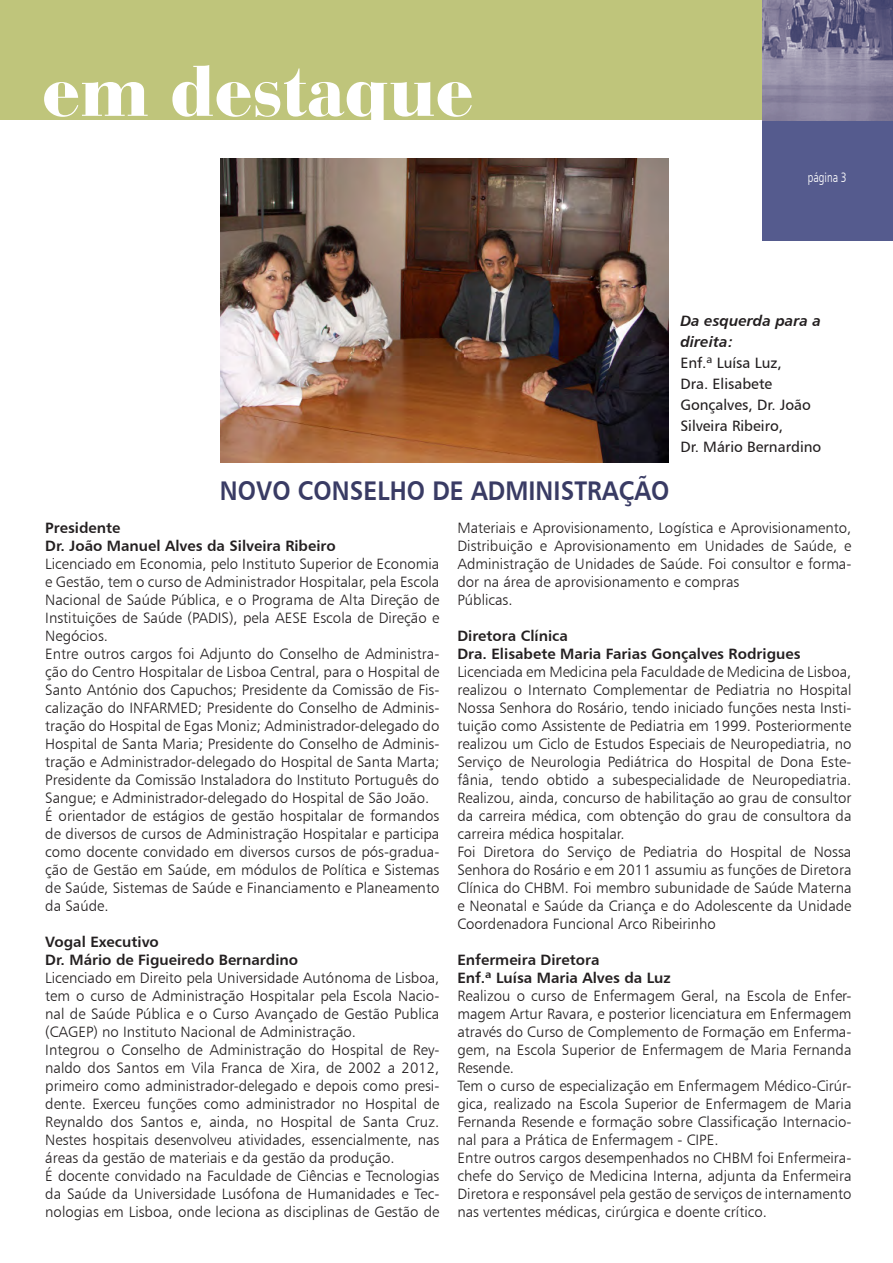
<style>
.page{position:relative;width:893px;height:1263px;background:#fff}
.page>*{position:absolute;margin:0;border:0;box-sizing:border-box;transform-origin:0 0}
.t1{font:900 75px "Bauer Bodoni BT";letter-spacing:.005em;color:#fff}
.t2{font:27px "Humanist 777 BT Bold B";letter-spacing:.005em;color:#393b64;scale:.9 1}
.t3{font:15px/18px "Humanist 777 BT Light B";color:#231f20;text-align:justify}
.t4{font:15px "Humanist 777 BT Bold B";color:#231f20}
.t5{font:15px/21px "Humanist 777 BT Roman B";color:#231f20}
.t6{font:15px/21px "Humanist 777 BT Bold Italic B";color:#231f20}
.t7{font:13.5px "Frut";color:#fff;scale:.9 1}
</style>
<div class="page">
<div style="left:0;top:0;width:893px;height:120px;background:#bfc57b"></div>
<div style="left:762px;top:120px;width:131px;height:120px;background:#555b8e"></div>
<img style="left:762px;top:0;width:131px;height:120px">
<img style="left:221px;top:158px;width:448px;height:304px">
<p class="t1" style="left:43px;top:44px;width:432px">em destaque</p>
<p class="t7" style="left:808px;top:170px;width:45px">página 3</p>
<p class="t2" style="left:220px;top:474px;width:501px">NOVO CONSELHO DE ADMINISTRAÇÃO</p>
<p class="t6" style="left:680px;top:310px;width:142px">Da esquerda para a direita:</p>
<p class="t5" style="left:680px;top:352px;width:103px">Enf.ª Luísa Luz,</p>
<p class="t5" style="left:680px;top:373px;width:132px">Dra. Elisabete<br>Gonçalves, Dr. João<br>Silveira Ribeiro,</p>
<p class="t5" style="left:680px;top:436px;width:143px">Dr. Mário Bernardino</p>
<p class="t4" style="left:45px;top:518px;width:77px">Presidente</p>
<p class="t4" style="left:45px;top:536px;width:292px">Dr. João Manuel Alves da Silveira Ribeiro</p>
<p class="t3" style="left:45px;top:554px;width:396px">Licenciado em Economia, pelo Instituto Superior de Economia e Gestão, tem o curso de Administrador Hospitalar, pela Escola Nacional de Saúde Pública, e o Programa de Alta Direção de Instituições de Saúde (PADIS), pela AESE Escola de Direção e Negócios.</p>
<p class="t3" style="left:45px;top:644px;width:396px">Entre outros cargos foi Adjunto do Conselho de Administra&shy;ção do Centro Hospitalar de Lisboa Central, para o Hospital de Santo António dos Capuchos; Presidente da Comissão de Fis&shy;calização do INFARMED; Presidente do Conselho de Adminis&shy;tração do Hospital de Egas Moniz; Administrador-delegado do Hospital de Santa Maria; Presidente do Conselho de Adminis&shy;tração e Administrador-delegado do Hospital de Santa Marta; Presidente da Comissão Instaladora do Instituto Português do Sangue; e Administrador-delegado do Hospital de São João.</p>
<p class="t3" style="left:45px;top:806px;width:396px">É orientador de estágios de gestão hospitalar de formandos de diversos de cursos de Administração Hospitalar e participa como docente convidado em diversos cursos de pós-gradua&shy;ção de Gestão em Saúde, em módulos de Política e Sistemas de Saúde, Sistemas de Saúde e Financiamento e Planeamento da Saúde.</p>
<p class="t4" style="left:45px;top:932px;width:115px">Vogal Executivo</p>
<p class="t4" style="left:45px;top:950px;width:254px">Dr. Mário de Figueiredo Bernardino</p>
<p class="t3" style="left:45px;top:968px;width:396px">Licenciado em Direito pela Universidade Autónoma de Lisboa, tem o curso de Administração Hospitalar pela Escola Nacio&shy;nal de Saúde Pública e o Curso Avançado de Gestão Publica (CAGEP) no Instituto Nacional de Administração.</p>
<p class="t3" style="left:45px;top:1040px;width:396px">Integrou o Conselho de Administração do Hospital de Rey&shy;naldo dos Santos em Vila Franca de Xira, de 2002 a 2012, primeiro como administrador-delegado e depois como presi&shy;dente. Exerceu funções como administrador no Hospital de Reynaldo dos Santos e, ainda, no Hospital de Santa Cruz.<br>Nestes hospitais desenvolveu atividades, essencialmente, nas áreas da gestão de materiais e da gestão da produção.</p>
<p class="t3" style="left:45px;top:1166px;width:396px">É docente convidado na Faculdade de Ciências e Tecnologias da Saúde da Universidade Lusófona de Humanidades e Tec&shy;nologias em Lisboa, onde leciona as disciplinas de Gestão de</p>
<p class="t3" style="left:457px;top:518px;width:396px">Materiais e Aprovisionamento, Logística e Aprovisionamento, Distribuição e Aprovisionamento em Unidades de Saúde, e Administração de Unidades de Saúde. Foi consultor e forma&shy;dor na área de aprovisionamento e compras</p>
<p class="t3" style="left:457px;top:590px;width:57px">Públicas.</p>
<p class="t4" style="left:457px;top:626px;width:112px">Diretora Clínica</p>
<p class="t4" style="left:457px;top:644px;width:345px">Dra. Elisabete Maria Farias Gonçalves Rodrigues</p>
<p class="t3" style="left:457px;top:662px;width:396px">Licenciada em Medicina pela Faculdade de Medicina de Lisboa, realizou o Internato Complementar de Pediatria no Hospital Nossa Senhora do Rosário, tendo iniciado funções nesta Insti&shy;tuição como Assistente de Pediatria em 1999. Posteriormente realizou um Ciclo de Estudos Especiais de Neuropediatria, no Serviço de Neurologia Pediátrica do Hospital de Dona Este&shy;fânia, tendo obtido a subespecialidade de Neuropediatria.<br>Realizou, ainda, concurso de habilitação ao grau de consultor da carreira médica, com obtenção do grau de consultora da carreira médica hospitalar.</p>
<p class="t3" style="left:457px;top:842px;width:396px">Foi Diretora do Serviço de Pediatria do Hospital de Nossa Senhora do Rosário e em 2011 assumiu as funções de Diretora Clínica do CHBM. Foi membro subunidade de Saúde Materna e Neonatal e Saúde da Criança e do Adolescente da Unidade Coordenadora Funcional Arco Ribeirinho</p>
<p class="t4" style="left:457px;top:950px;width:144px">Enfermeira Diretora</p>
<p class="t4" style="left:457px;top:968px;width:215px">Enf.ª Luísa Maria Alves da Luz</p>
<p class="t3" style="left:457px;top:986px;width:396px">Realizou o curso de Enfermagem Geral, na Escola de Enfer&shy;magem Artur Ravara, e posterior licenciatura em Enfermagem através do Curso de Complemento de Formação em Enferma&shy;gem, na Escola Superior de Enfermagem de Maria Fernanda Resende.</p>
<p class="t3" style="left:457px;top:1076px;width:396px">Tem o curso de especialização em Enfermagem Médico-Cirúr&shy;gica, realizado na Escola Superior de Enfermagem de Maria Fernanda Resende e formação sobre Classificação Internacio&shy;nal para a Prática de Enfermagem - CIPE.</p>
<p class="t3" style="left:457px;top:1148px;width:396px">Entre outros cargos desempenhados no CHBM foi Enfermeira&shy;chefe do Serviço de Medicina Interna, adjunta da Enfermeira Diretora e responsável pela gestão de serviços de internamento nas vertentes médicas, cirúrgica e doente crítico.</p>
</div>
